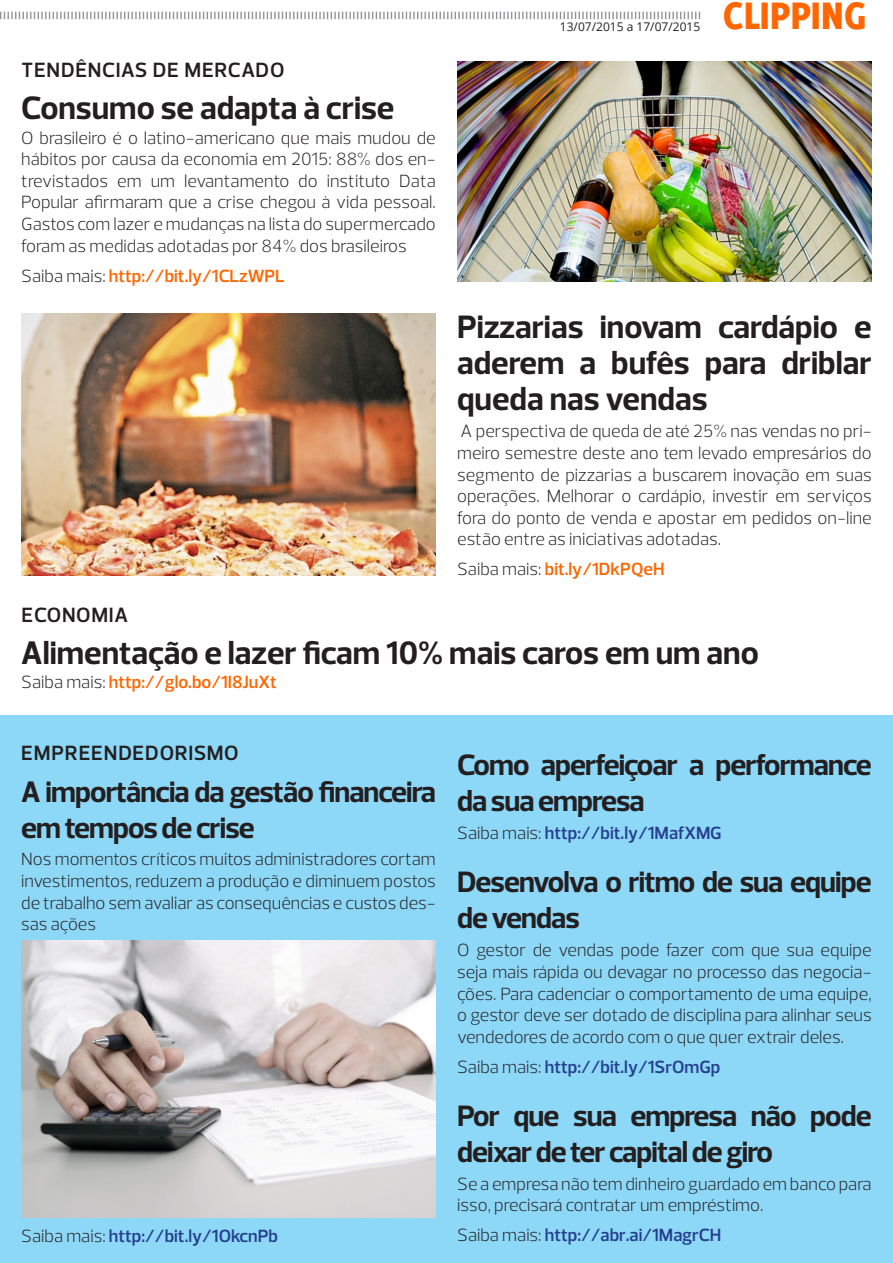
<style>
.page{position:relative;width:893px;height:1263px;background:#fff}
.page>*{position:absolute;margin:0;border:0;box-sizing:border-box;transform-origin:0 0}
.t1{font:800 42px "Delicious";color:#f60}
.t2{font:700 33px/36px "Prelo";color:#231f20;text-align:justify}
.t3{font:700 30px/36px "Prelo";letter-spacing:-.03em;color:#231f20}
.t4{font:600 21px "Prelo";letter-spacing:.035em;color:#231f20}
.t5{font:300 18px/21.6px "Prelo";color:#231f20;text-align:justify}
.t6{font:600 18px "Prelo";color:#253f8e}
.t7{font:600 18px "Prelo";color:#f60}
.t8{font:12px "Open Sans";color:#231f20}
.s1{font-weight:300;color:#231f20}
</style>
<div class="page">
<svg style="left:0;top:12px;width:700px;height:7px"></svg>
<div style="left:0;top:716px;width:893px;height:547px;background:#8dd7f7"></div>
<img style="left:457px;top:62px;width:415px;height:220px">
<img style="left:21px;top:314px;width:415px;height:261px">
<img style="left:21px;top:941px;width:415px;height:276px">
<p class="t4" style="left:21px;top:57px;width:265px">TENDÊNCIAS DE MERCADO</p>
<p class="t2" style="left:21px;top:90px;width:375px">Consumo se adapta à crise</p>
<p class="t5" style="left:21px;top:127px;width:416px">O brasileiro é o latino-americano que mais mudou de hábitos por causa da economia em 2015: 88% dos en&shy;trevistados em um levantamento do instituto Data Popular afirmaram que a crise chegou à vida pessoal.<br>Gastos com lazer e mudanças na lista do supermercado foram as medidas adotadas por 84% dos brasileiros</p>
<p class="t7" style="left:21px;top:265px;width:265px"><span class="s1">Saiba mais:</span> http://bit.ly/1CLzWPL</p>
<p class="t8" style="left:560px;top:18px;width:142px">13/07/2015 a 17/07/2015</p>
<h1 class="t1" style="left:723px;top:-9px;width:145px">CLIPPING</h1>
<p class="t2" style="left:457px;top:309px;width:416px">Pizzarias inovam cardápio e aderem a bufês para driblar queda nas vendas</p>
<p class="t5" style="left:457px;top:421px;width:416px">A perspectiva de queda de até 25% nas vendas no pri&shy;meiro semestre deste ano tem levado empresários do segmento de pizzarias a buscarem inovação em suas operações. Melhorar o cardápio, investir em serviços fora do ponto de venda e apostar em pedidos on-line estão entre as iniciativas adotadas.</p>
<p class="t7" style="left:457px;top:558px;width:209px"><span class="s1">Saiba mais:</span> bit.ly/1DkPQeH</p>
<p class="t4" style="left:21px;top:602px;width:108px">ECONOMIA</p>
<p class="t2" style="left:21px;top:635px;width:739px">Alimentação e lazer ficam 10% mais caros em um ano</p>
<p class="t7" style="left:21px;top:671px;width:257px"><span class="s1">Saiba mais:</span> http://glo.bo/1I8JuXt</p>
<p class="t4" style="left:21px;top:740px;width:219px">EMPREENDEDORISMO</p>
<p class="t3" style="left:21px;top:774px;width:416px">A importância da gestão financeira em tempos de crise</p>
<p class="t5" style="left:21px;top:849px;width:416px">Nos momentos críticos muitos administradores cortam investimentos, reduzem a produção e diminuem postos de trabalho sem avaliar as consequências e custos des&shy;sas ações</p>
<p class="t6" style="left:21px;top:1224px;width:258px"><span class="s1">Saiba mais:</span> http://bit.ly/1OkcnPb</p>
<p class="t3" style="left:457px;top:747px;width:416px">Como aperfeiçoar a performance da sua empresa</p>
<p class="t6" style="left:457px;top:822px;width:266px"><span class="s1">Saiba mais:</span> http://bit.ly/1MafXMG</p>
<p class="t3" style="left:457px;top:864px;width:416px">Desenvolva o ritmo de sua equipe de vendas</p>
<p class="t5" style="left:457px;top:940px;width:416px">O gestor de vendas pode fazer com que sua equipe seja mais rápida ou devagar no processo das negocia&shy;ções. Para cadenciar o comportamento de uma equipe, o gestor deve ser dotado de disciplina para alinhar seus vendedores de acordo com o que quer extrair deles.</p>
<p class="t6" style="left:457px;top:1056px;width:265px"><span class="s1">Saiba mais:</span> http://bit.ly/1SrOmGp</p>
<p class="t3" style="left:457px;top:1098px;width:416px">Por que sua empresa não pode deixar de ter capital de giro</p>
<p class="t5" style="left:457px;top:1173px;width:416px">Se a empresa não tem dinheiro guardado em banco para isso, precisará contratar um empréstimo.</p>
<p class="t6" style="left:457px;top:1224px;width:265px"><span class="s1">Saiba mais:</span> http://abr.ai/1MagrCH</p>
</div>
